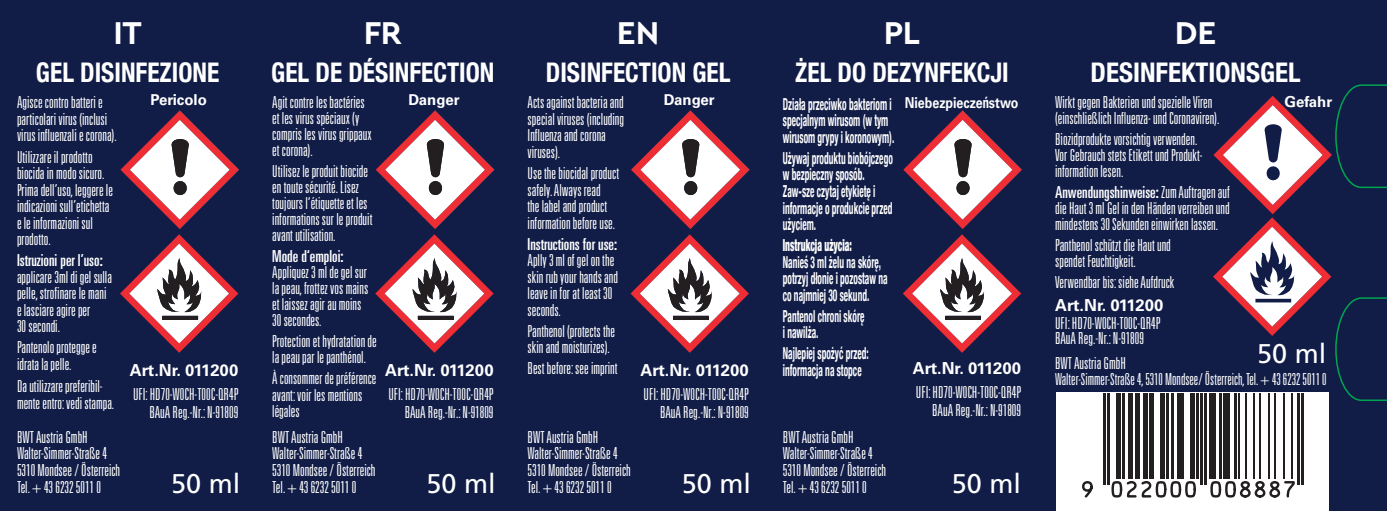
<style>
.page{position:relative;width:1387px;height:511px;background:#fff}
.page>*{position:absolute;margin:0;border:0;box-sizing:border-box;transform-origin:0 0}
.t1{font:700 33px "Cera PRO";letter-spacing:-.01em;color:#fff}
.t2{font:700 condensed 27px "Helvetica Neue";color:#fff;scale:.94 1}
.t3{font:27px "Frutiger LT";color:#fff}
.t4{font:700 condensed 27px "Helvetica Neue";color:#fff}
.t5{font:300 ultra-condensed 16.5px/16.5px "Univers";color:#fff}
.t6{font:700 condensed 16.5px/16.5px "Helvetica Neue";color:#fff;scale:.57 1}
.t7{font:700 16.5px "Univers LT Std";color:#fff}
.t8{font:ultra-condensed 16.5px "Univers";color:#fff}
.t9{font:900 condensed 16.5px "Helvetica Neue";color:#fff;scale:.57 1}
.t10{font:700 15px "Univers LT Std";color:#fff}
.s1{font-family:"Univers LT Std";font-stretch:normal;font-size:15px}
.s2{font-size:15px}
.s3{font-weight:400}
</style>
<div class="page">
<div style="left:0;top:0;width:1386px;height:510px;background:#111d47"></div>
<div style="left:1055px;top:392px;width:272px;height:118px;background:#fff"></div>
<hr style="left:1103px;top:392px;width:2px;height:92px;background:#231f20">
<hr style="left:1107px;top:392px;width:2px;height:92px;background:#231f20">
<hr style="left:1116px;top:392px;width:4px;height:86px;background:#231f20">
<hr style="left:1122px;top:392px;width:2px;height:86px;background:#231f20">
<hr style="left:1128px;top:392px;width:4px;height:86px;background:#231f20">
<div style="left:1134px;top:392px;width:5px;height:86px;background:#231f20"></div>
<hr style="left:1143px;top:392px;width:4px;height:86px;background:#231f20">
<hr style="left:1149px;top:392px;width:4px;height:86px;background:#231f20">
<hr style="left:1160px;top:392px;width:4px;height:86px;background:#231f20">
<hr style="left:1166px;top:392px;width:2px;height:86px;background:#231f20">
<hr style="left:1170px;top:392px;width:2px;height:86px;background:#231f20">
<div style="left:1177px;top:392px;width:6px;height:86px;background:#231f20"></div>
<svg style="left:1190px;top:393px;width:3px;height:85px"></svg>
<hr style="left:1196px;top:392px;width:2px;height:86px;background:#231f20">
<hr style="left:1200px;top:392px;width:2px;height:92px;background:#231f20">
<hr style="left:1204px;top:392px;width:2px;height:92px;background:#231f20">
<div style="left:1208px;top:392px;width:6px;height:86px;background:#231f20"></div>
<hr style="left:1219px;top:392px;width:2px;height:86px;background:#231f20">
<div style="left:1223px;top:392px;width:6px;height:86px;background:#231f20"></div>
<hr style="left:1233px;top:392px;width:2px;height:86px;background:#231f20">
<hr style="left:1238px;top:392px;width:2px;height:86px;background:#231f20">
<hr style="left:1244px;top:392px;width:2px;height:86px;background:#231f20">
<hr style="left:1252px;top:392px;width:2px;height:86px;background:#231f20">
<hr style="left:1259px;top:392px;width:2px;height:86px;background:#231f20">
<hr style="left:1267px;top:392px;width:2px;height:86px;background:#231f20">
<hr style="left:1273px;top:392px;width:2px;height:86px;background:#231f20">
<hr style="left:1282px;top:392px;width:2px;height:86px;background:#231f20">
<hr style="left:1290px;top:392px;width:2px;height:86px;background:#231f20">
<hr style="left:1296px;top:392px;width:3px;height:92px;background:#231f20">
<hr style="left:1301px;top:392px;width:2px;height:92px;background:#231f20">
<svg style="left:1082px;top:478px;width:213px;height:20px"></svg>
<svg style="left:630px;top:110px;width:119px;height:242px"></svg>
<svg style="left:673px;top:315px;width:35px;height:4px"></svg>
<svg style="left:903px;top:110px;width:118px;height:242px"></svg>
<svg style="left:945px;top:315px;width:35px;height:4px"></svg>
<svg style="left:375px;top:110px;width:119px;height:242px"></svg>
<svg style="left:417px;top:315px;width:36px;height:4px"></svg>
<svg style="left:120px;top:110px;width:119px;height:242px"></svg>
<svg style="left:162px;top:315px;width:36px;height:4px"></svg>
<svg style="left:1212px;top:84px;width:174px;height:317px"></svg>
<h1 class="t1" style="left:113px;top:11px;width:30px">IT</h1>
<h1 class="t1" style="left:363px;top:11px;width:40px">FR</h1>
<h1 class="t1" style="left:617px;top:11px;width:44px">EN</h1>
<h1 class="t1" style="left:883px;top:11px;width:38px">PL</h1>
<h2 class="t2" style="left:36px;top:49px;width:196px">GEL DISINFEZIONE</h2>
<p class="t10" style="left:150px;top:91px;width:58px">Pericolo</p>
<p class="t5" style="left:17px;top:94px;width:101px">Agisce contro batteri e particolari virus (inclusi virus influenzali e corona).</p>
<p class="t5" style="left:17px;top:148px;width:97px">Utilizzare il prodotto biocida in modo sicuro.<br>Prima dell’uso, leggere le indicazioni sull’etichetta e le informazioni sul prodotto.</p>
<p class="t8" style="left:17px;top:251px;width:87px">Istruzioni per l’uso:</p>
<p class="t5" style="left:17px;top:268px;width:96px">applicare 3ml di gel sulla pelle, strofinare le mani e lasciare agire per<br>30 secondi.</p>
<p class="t5" style="left:17px;top:338px;width:81px">Pantenolo protegge e idrata la pelle.</p>
<p class="t5" style="left:17px;top:377px;width:99px">Da utilizzare preferibil&shy;mente entro: vedi stampa.</p>
<p class="t7" style="left:130px;top:360px;width:110px">Art.Nr. 011200</p>
<p class="t5" style="left:133px;top:384px;width:107px;line-height:18px;text-align:right">UFI: HD70-W0CH-T00C-QR4P<br>BAuA Reg.-Nr.: N-91809</p>
<p class="t5" style="left:17px;top:428px;width:105px">BWT Austria GmbH<br>Walter-Simmer-Straße 4<br>5310 Mondsee / Österreich<br>Tel. + 43 6232 5011 0</p>
<h2 class="t3" style="left:171px;top:467px;width:71px">50 ml</h2>
<h2 class="t2" style="left:271px;top:49px;width:239px">GEL DE DÉSINFECTION</h2>
<p class="t10" style="left:408px;top:91px;width:52px">Danger</p>
<p class="t5" style="left:272px;top:94px;width:101px">Agit contre les bactéries et les virus spéciaux (y compris les virus grippaux et corona).</p>
<p class="t5" style="left:272px;top:163px;width:102px">Utilisez le produit biocide en toute sécurité. Lisez toujours l‘étiquette et les informations sur le produit avant utilisation.</p>
<p class="t8" style="left:272px;top:246px;width:73px">Mode d‘emploi:</p>
<p class="t5" style="left:272px;top:263px;width:97px">Appliquez 3 ml de gel sur la peau, frottez vos mains et laissez agir au moins<br>30 secondes.</p>
<p class="t5" style="left:272px;top:332px;width:106px">Protection et hydratation de la peau par le panthénol.</p>
<p class="t5" style="left:272px;top:369px;width:106px">À consommer de préférence avant: voir les mentions légales</p>
<p class="t7" style="left:385px;top:360px;width:110px">Art.Nr. 011200</p>
<p class="t5" style="left:388px;top:384px;width:107px;line-height:18px;text-align:right">UFI: HD70-W0CH-T00C-QR4P<br>BAuA Reg.-Nr.: N-91809</p>
<p class="t5" style="left:272px;top:428px;width:105px">BWT Austria GmbH<br>Walter-Simmer-Straße 4<br>5310 Mondsee / Österreich<br>Tel. + 43 6232 5011 0</p>
<h2 class="t3" style="left:426px;top:467px;width:71px">50 ml</h2>
<h2 class="t2" style="left:546px;top:49px;width:198px">DISINFECTION GEL</h2>
<p class="t10" style="left:663px;top:91px;width:53px">Danger</p>
<p class="t5" style="left:527px;top:94px;width:98px">Acts against bacteria and special viruses (including<br>Influenza and corona viruses).</p>
<p class="t5" style="left:527px;top:164px;width:93px">Use the biocidal product safely. Always read<br>the label and product information before use.</p>
<p class="t8" style="left:527px;top:234px;width:91px">Instructions for use:</p>
<p class="t5" style="left:527px;top:251px;width:92px">Aplly 3 ml of gel on the skin rub your hands and leave in for at least 30 seconds.</p>
<p class="t5" style="left:527px;top:322px;width:89px">Panthenol (protects the skin and moisturizes).</p>
<p class="t5" style="left:527px;top:359px;width:92px">Best before: see imprint</p>
<p class="t7" style="left:640px;top:360px;width:110px">Art.Nr. 011200</p>
<p class="t5" style="left:643px;top:384px;width:107px;line-height:18px;text-align:right">UFI: HD70-W0CH-T00C-QR4P<br>BAuA Reg.-Nr.: N-91809</p>
<p class="t5" style="left:527px;top:428px;width:105px">BWT Austria GmbH<br>Walter-Simmer-Straße 4<br>5310 Mondsee / Österreich<br>Tel. + 43 6232 5011 0</p>
<h2 class="t3" style="left:681px;top:467px;width:71px">50 ml</h2>
<h2 class="t2" style="left:795px;top:49px;width:228px">ŻEL DO DEZYNFEKCJI</h2>
<p class="t6" style="left:782px;top:94px;width:415px">Działa przeciwko bakteriom i <span class="s1">Niebezpiecze</span><span class="s2">ń</span><span class="s1">stwo </span>specjalnym wirusom (w tym<br>wirusom grypy i koronowym).</p>
<p class="t6" style="left:782px;top:148px;width:194px">Używaj produktu biobójczego w bezpieczny sposób.<br>Zaw-sze czytaj etykietę i informacje o produkcie przed użyciem.</p>
<p class="t9" style="left:782px;top:231px;width:123px">Instrukcja użycia:</p>
<p class="t6" style="left:782px;top:252px;width:185px">Nanieś 3 ml żelu na skórę, potrzyj dłonie i pozostaw na co najmniej 30 sekund.</p>
<p class="t6" style="left:782px;top:306px;width:145px">Pantenol chroni skórę i nawilża.</p>
<p class="t6" style="left:782px;top:343px;width:152px">Najlepiej spożyć przed: informacja na stopce</p>
<p class="t7" style="left:912px;top:358px;width:110px">Art.Nr. 011200</p>
<p class="t5" style="left:915px;top:382px;width:107px;line-height:18px;text-align:right">UFI: HD70-W0CH-T00C-QR4P<br>BAuA Reg.-Nr.: N-91809</p>
<p class="t5" style="left:782px;top:428px;width:105px">BWT Austria GmbH<br>Walter-Simmer-Straße 4<br>5310 Mondsee / Österreich<br>Tel. + 43 6232 5011 0</p>
<h2 class="t3" style="left:951px;top:467px;width:71px">50 ml</h2>
<h1 class="t1" style="left:1174px;top:11px;width:43px">DE</h1>
<h2 class="t4" style="left:1090px;top:49px;width:211px">DESINFEKTIONSGEL</h2>
<p class="t5" style="left:1054px;top:94px;width:166px">Wirkt gegen Bakterien und spezielle Viren (einschließlich Influenza- und Coronaviren).</p>
<p class="t5" style="left:1054px;top:131px;width:149px">Biozidprodukte vorsichtig verwenden.<br>Vor Gebrauch stets Etikett und Produkt&shy;information lesen.</p>
<p class="t5" style="left:1054px;top:184px;width:176px;text-align:justify"><span class="s3">Anwendungshinweise:</span> Zum Auftragen auf die Haut 3 ml Gel in den Händen verreiben und mindestens 30 Sekunden einwirken lassen.</p>
<p class="t5" style="left:1054px;top:236px;width:117px">Panthenol schützt die Haut und spendet Feuchtigkeit.</p>
<p class="t5" style="left:1054px;top:273px;width:121px">Verwendbar bis: siehe Aufdruck</p>
<p class="t10" style="left:1284px;top:92px;width:49px">Gefahr</p>
<p class="t7" style="left:1054px;top:295px;width:110px">Art.Nr. 011200</p>
<p class="t5" style="left:1054px;top:315px;width:107px;line-height:15px">UFI: HD70-W0CH-T00C-QR4P<br>BAuA Reg.-Nr.: N-91809</p>
<h2 class="t3" style="left:1256px;top:337px;width:71px">50 ml</h2>
<p class="t5" style="left:1054px;top:354px;width:273px">BWT Austria GmbH<br>Walter-Simmer-Straße 4, 5310 Mondsee/ Österreich, Tel. + 43 6232 5011 0</p>
</div>
